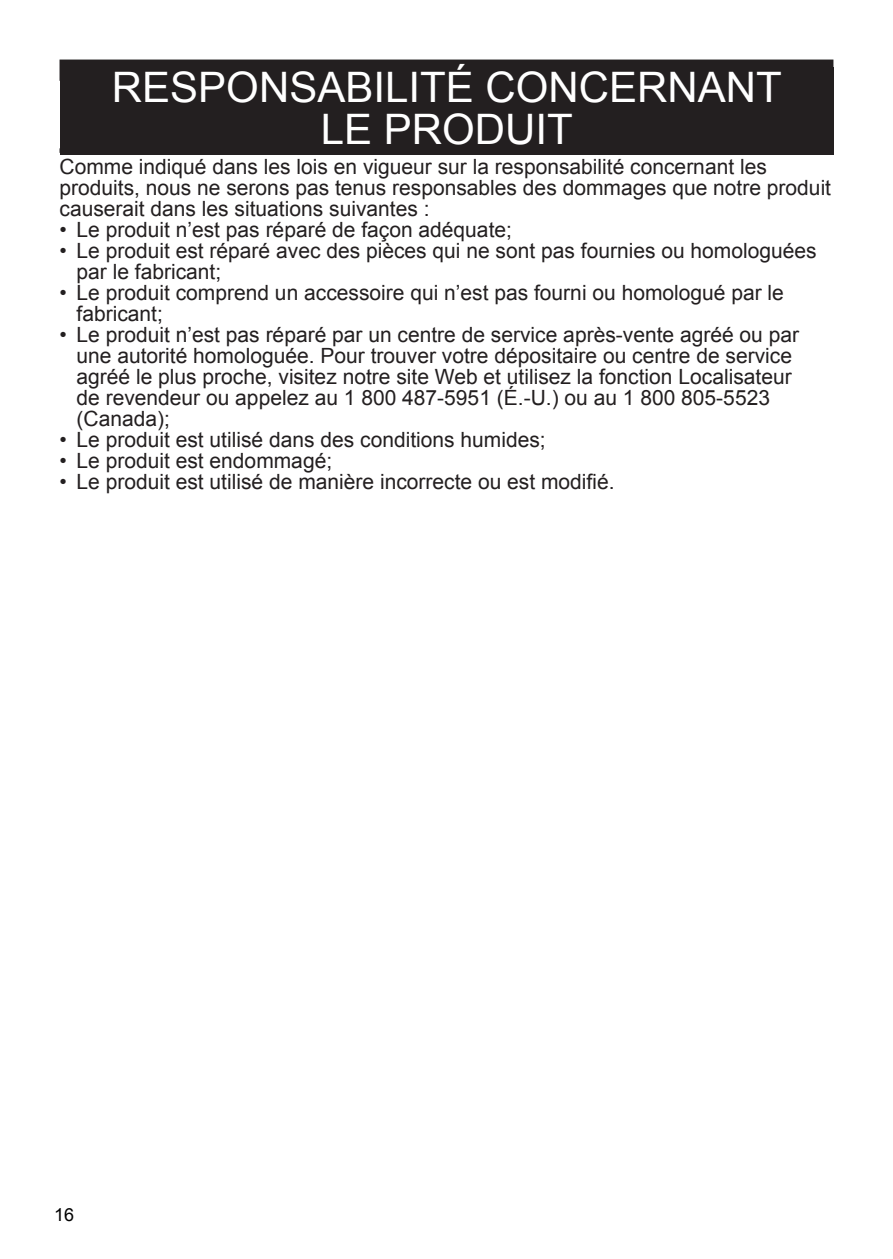
<style>
.page{position:relative;width:893px;height:1259px;background:#fff}
.page>*{position:absolute;margin:0;border:0;box-sizing:border-box;transform-origin:0 0}
.t1{font:42px/42px "Arial";color:#fff;text-align:center}
.t2{font:21px/21px "Arial";color:#231f20}
.t3{font:18px "Arial";color:#000}
</style>
<div class="page">
<div style="left:60px;top:67px;width:773px;height:88px;background:#231f20"></div>
<div style="left:60px;top:60px;width:773px;height:21px;background:#231f20"></div>
<h1 class="t1" style="left:112px;top:67px;width:671px">RESPONSABILITÉ CONCERNANT<br>LE PRODUIT</h1>
<p class="t2" style="left:60px;top:156px;width:773px">Comme indiqué dans les lois en vigueur sur la responsabilité concernant les produits, nous ne serons pas tenus responsables des dommages que notre produit causerait dans les situations suivantes :</p>
<p class="t2" style="left:60px;top:219px;width:454px">• Le produit n’est pas réparé de façon adéquate;</p>
<p class="t2" style="left:77px;top:240px;width:742px;text-indent:-17px">• Le produit est réparé avec des pièces qui ne sont pas fournies ou homologuées par le fabricant;</p>
<p class="t2" style="left:77px;top:282px;width:709px;text-indent:-17px">• Le produit comprend un accessoire qui n’est pas fourni ou homologué par le fabricant;</p>
<p class="t2" style="left:77px;top:324px;width:724px;text-indent:-17px">• Le produit n’est pas réparé par un centre de service après-vente agréé ou par une autorité homologuée. Pour trouver votre dépositaire ou centre de service agréé le plus proche, visitez notre site Web et utilisez la fonction Localisateur de revendeur ou appelez au 1 800 487-5951 (É.-U.) ou au 1 800 805-5523 (Canada);</p>
<p class="t2" style="left:60px;top:429px;width:488px">• Le produit est utilisé dans des conditions humides;</p>
<p class="t2" style="left:60px;top:450px;width:274px">• Le produit est endommagé;</p>
<p class="t2" style="left:60px;top:471px;width:557px">• Le produit est utilisé de manière incorrecte ou est modifié.</p>
<p class="t3" style="left:54px;top:1202px;width:22px">16</p>
</div>
